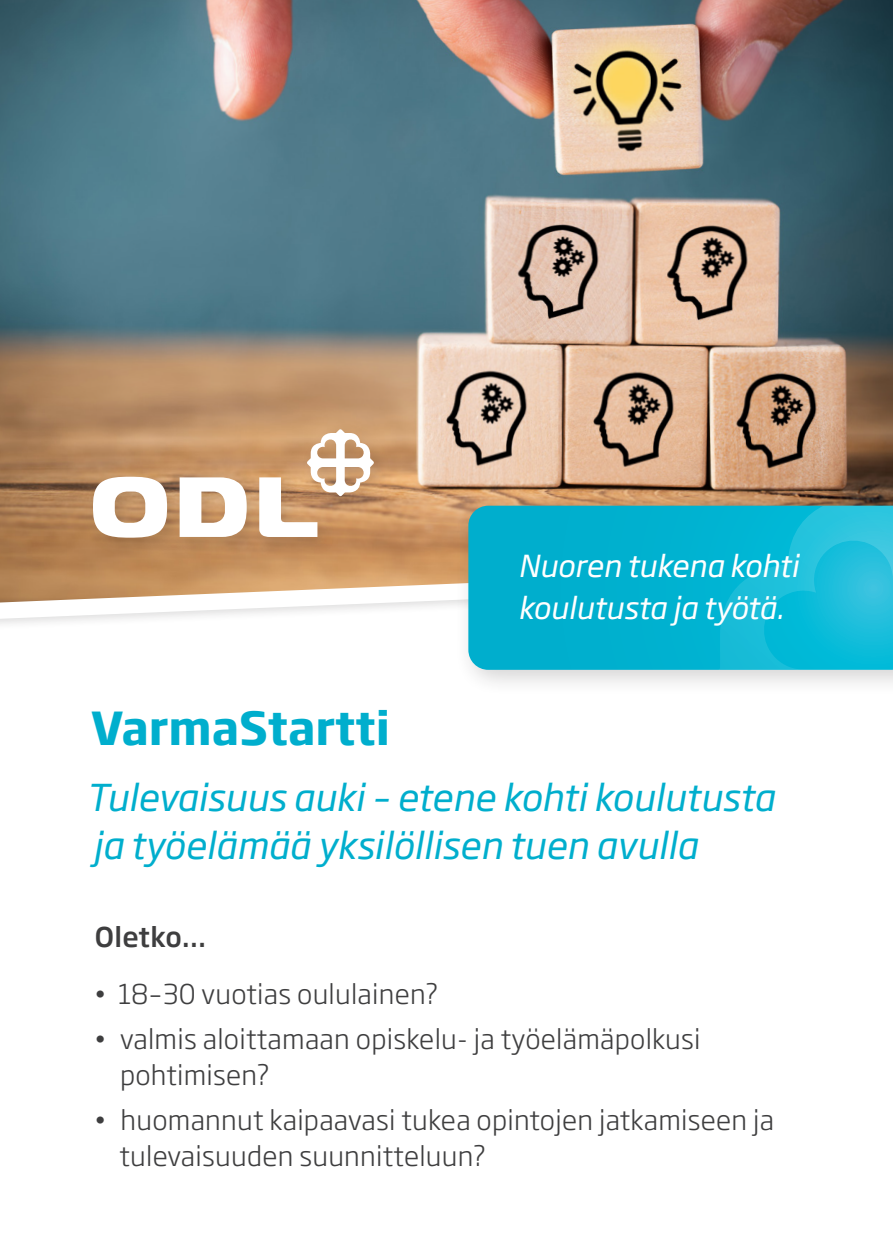
<style>
.page{position:relative;width:893px;height:1259px;background:#fff}
.page>*{position:absolute;margin:0;border:0;box-sizing:border-box;transform-origin:0 0}
.t1{font:700 45px "Soho Gothic Pro";color:#00aecd}
.t2{font:italic 36.6px "Soho Gothic Pro";color:#00aecd}
.t3{font:italic 30px/42px "Soho Gothic Pro";color:#fff}
.t4{font:300 27px/36px "Soho Gothic Pro";letter-spacing:.01em;color:#3e3e3f}
.leipis{font:500 27px "Soho Gothic Pro";letter-spacing:.01em;color:#3e3e3f}
</style>
<div class="page">
<img style="left:0;top:0;width:893px;height:602px">
<div style="left:84px;top:421px;width:308px;height:136px;background:#231f20;opacity:.15"></div>
<svg style="left:180px;top:477px;width:67px;height:60px"></svg>
<svg style="left:93px;top:477px;width:74px;height:60px"></svg>
<svg style="left:259px;top:428px;width:116px;height:109px"></svg>
<div style="left:454px;top:492px;width:439px;height:205px;background:#231f20;opacity:.2"></div>
<div style="left:468px;top:506px;width:224px;height:164px;background:#00afce"></div>
<svg style="left:692px;top:506px;width:201px;height:164px;background:#12bbd8"></svg>
<p class="t3" style="left:518px;top:543px;width:282px">Nuoren tukena kohti koulutusta ja työtä.</p>
<p class="t1" style="left:91px;top:692px;width:301px">VarmaStartti</p>
<p class="t2" style="left:86px;top:769px;width:690px">Tulevaisuus auki – etene kohti koulutusta</p>
<p class="t2" style="left:93px;top:817px;width:606px">ja työelämää yksilöllisen tuen avulla</p>
<p class="leipis" style="left:95px;top:915px;width:112px">Oletko…</p>
<p class="t4" style="left:93px;top:974px;width:347px">• 18–30 vuotias oululainen?</p>
<p class="t4" style="left:120px;top:1019px;width:582px;text-indent:-27px">• valmis aloittamaan opiskelu- ja työelämäpolkusi pohtimisen?</p>
<p class="t4" style="left:120px;top:1100px;width:656px;text-indent:-26px">• huomannut kaipaavasi tukea opintojen jatkamiseen ja tulevaisuuden suunnitteluun?</p>
</div>
